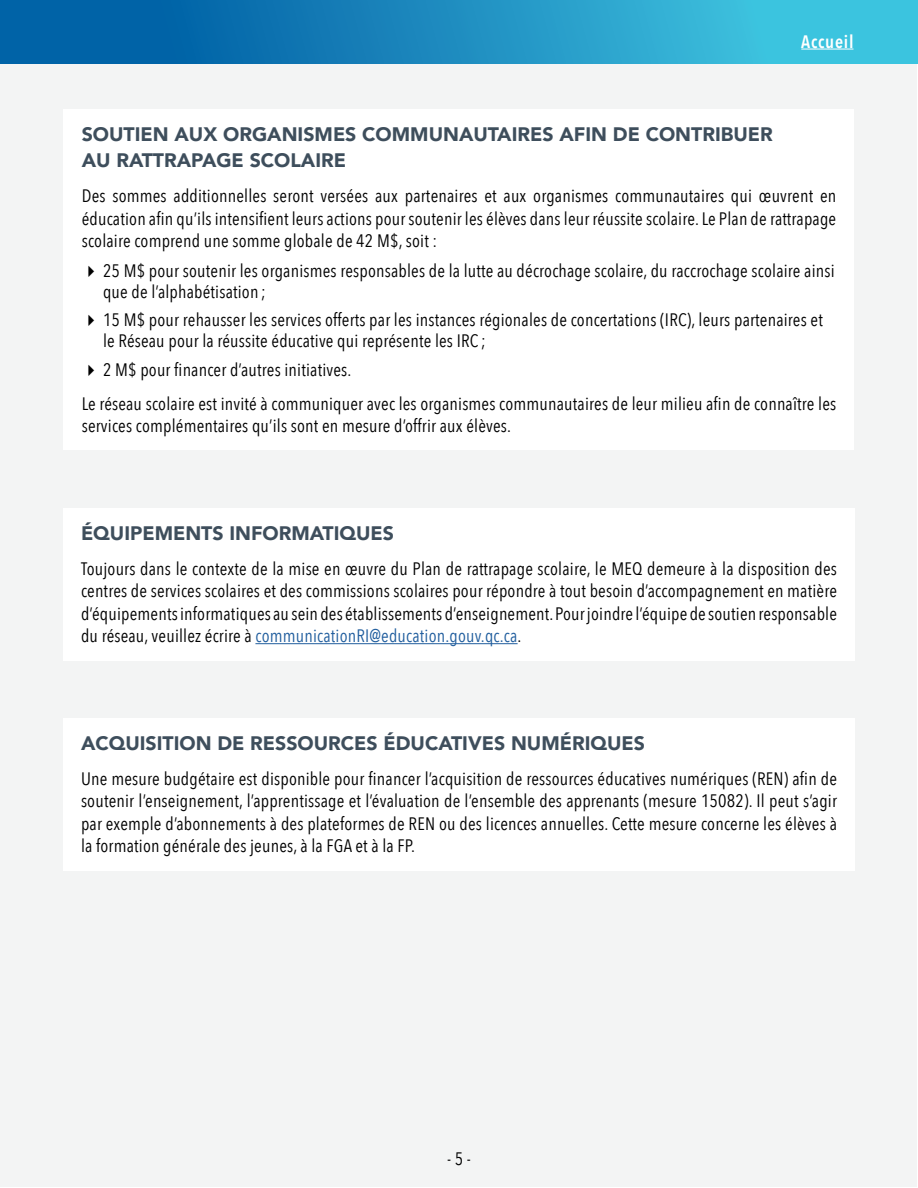
<style>
.page{position:relative;width:918px;height:1188px;background:#fff}
.page>*{position:absolute;margin:0;border:0;box-sizing:border-box;transform-origin:0 0}
.t1{font:900 19.5px/25.5px "Avenir";color:#3e4e5c}
.t2{font:18px/22.5px "Avenir Next Condensed";letter-spacing:.01em;color:#000;text-align:justify}
.t3{font:600 18px "Avenir Next Condensed";letter-spacing:.04em;color:#fff}
.s1{color:#215e9e}
</style>
<div class="page">
<div style="left:1px;top:1px;width:916px;height:1186px;background:#f3f4f4"></div>
<div style="left:0;top:0;width:918px;height:64px;background:linear-gradient(to right,#00529e,#45cfe6)"></div>
<hr style="left:801px;top:49px;width:53px;height:1px;background:#fff">
<div style="left:63px;top:508px;width:792px;height:152px;background:#fff"></div>
<hr style="left:255px;top:643px;width:263px;height:1px;background:#215e9e">
<div style="left:64px;top:110px;width:790px;height:340px;background:#fff"></div>
<div style="left:63px;top:718px;width:792px;height:152px;background:#fff"></div>
<p class="t3" style="left:801px;top:26px;width:54px">Accueil</p>
<p class="t1" style="left:82px;top:121px;width:693px">SOUTIEN AUX ORGANISMES COMMUNAUTAIRES AFIN DE CONTRIBUER<br>AU RATTRAPAGE SCOLAIRE</p>
<p class="t2" style="left:82px;top:184px;width:756px">Des sommes additionnelles seront versées aux partenaires et aux organismes communautaires qui œuvrent en éducation afin qu’ils intensifient leurs actions pour soutenir les élèves dans leur réussite scolaire. Le Plan de rattrapage scolaire comprend une somme globale de 42 M$, soit :</p>
<p class="t2" style="left:103px;top:259px;width:733px;line-height:21px">25 M$ pour soutenir les organismes responsables de la lutte au décrochage scolaire, du raccrochage scolaire ainsi que de l’alphabétisation ;</p>
<p class="t2" style="left:103px;top:308px;width:721px;line-height:21px">15 M$ pour rehausser les services offerts par les instances régionales de concertations (IRC), leurs partenaires et le Réseau pour la réussite éducative qui représente les IRC ;</p>
<p class="t2" style="left:82px;top:351px;width:756px;line-height:34.2px;text-indent:21px">2 M$ pour financer d’autres initiatives.<br>Le réseau scolaire est invité à communiquer avec les organismes communautaires de leur milieu afin de connaître les</p>
<p class="t2" style="left:82px;top:414px;width:431px">services complémentaires qu’ils sont en mesure d’offrir aux élèves.</p>
<p class="t1" style="left:81px;top:520px;width:315px">ÉQUIPEMENTS INFORMATIQUES</p>
<p class="t2" style="left:81px;top:556px;width:758px">Toujours dans le contexte de la mise en œuvre du Plan de rattrapage scolaire, le MEQ demeure à la disposition des centres de services scolaires et des commissions scolaires pour répondre à tout besoin d’accompagnement en matière d’équipements informatiques au sein des établissements d’enseignement. Pour joindre l’équipe de soutien responsable du réseau, veuillez écrire à <span class="s1">communicationRI@education.gouv.qc.ca</span>.</p>
<p class="t1" style="left:81px;top:730px;width:566px">ACQUISITION DE RESSOURCES ÉDUCATIVES NUMÉRIQUES</p>
<p class="t2" style="left:81px;top:766px;width:758px">Une mesure budgétaire est disponible pour financer l’acquisition de ressources éducatives numériques (REN) afin de soutenir l’enseignement, l’apprentissage et l’évaluation de l’ensemble des apprenants (mesure 15082). Il peut s’agir par exemple d’abonnements à des plateformes de REN ou des licences annuelles. Cette mesure concerne les élèves à la formation générale des jeunes, à la FGA et à la FP.</p>
<p class="t2" style="left:447px;top:1146px;width:25px">- 5 -</p>
</div>
